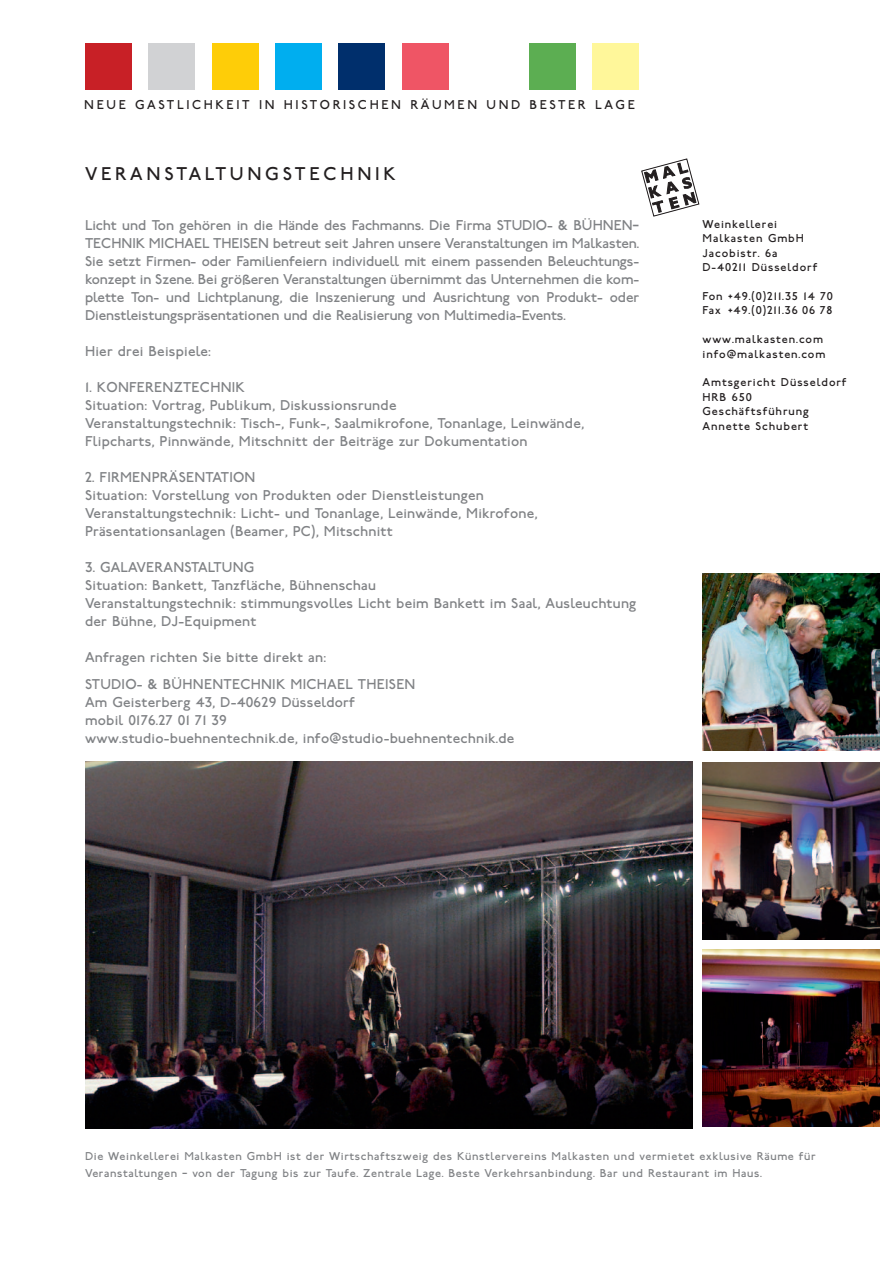
<style>
.page{position:relative;width:893px;height:1263px;background:#fff}
.page>*{position:absolute;margin:0;border:0;box-sizing:border-box;transform-origin:0 0}
.t1{font:19.5px "P22 Johnston Underground";letter-spacing:.19em;color:#231f20}
.t2{font:15px/18px "P22 Johnston Underground";letter-spacing:.015em;color:#808285}
.t3{font:13.5px "P22 Johnston Underground";letter-spacing:.19em;color:#231f20}
.t4{font:12px/16.6px "P22 Johnston Underground";letter-spacing:.05em;color:#808285}
.t5{font:12px/14.4px "P22 Johnston Underground";letter-spacing:.075em;color:#231f20}
</style>
<div class="page">
<svg style="left:641px;top:159px;width:58px;height:57px"></svg>
<div style="left:85px;top:43px;width:47px;height:47px;background:#c82026"></div>
<div style="left:148px;top:43px;width:47px;height:47px;background:#d1d2d4"></div>
<div style="left:212px;top:43px;width:47px;height:47px;background:#fecd08"></div>
<div style="left:275px;top:43px;width:47px;height:47px;background:#00aeef"></div>
<div style="left:339px;top:43px;width:46px;height:47px;background:#002f6c"></div>
<div style="left:402px;top:43px;width:47px;height:47px;background:#ef5565"></div>
<div style="left:592px;top:43px;width:47px;height:47px;background:#fff79a"></div>
<div style="left:529px;top:43px;width:46px;height:47px;background:#5cae52"></div>
<img style="left:702px;top:573px;width:178px;height:178px">
<img style="left:702px;top:762px;width:178px;height:177px">
<img style="left:702px;top:949px;width:178px;height:178px">
<img style="left:85px;top:762px;width:607px;height:366px">
<p class="t3" style="left:84px;top:101px;width:552px">NEUE GASTLICHKEIT IN HISTORISCHEN RÄUMEN UND BESTER LAGE</p>
<h1 class="t1" style="left:85px;top:168px;width:312px">VERANSTALTUNGSTECHNIK</h1>
<p class="t2" style="left:85px;top:217px;width:556px;text-align:justify">Licht und Ton gehören in die Hände des Fachmanns. Die Firma STUDIO- &amp; BÜHNEN– TECHNIK MICHAEL THEISEN betreut seit Jahren unsere Veranstaltungen im Malkasten.<br>Sie setzt Firmen- oder Familienfeiern individuell mit einem passenden Beleuchtungs&shy;konzept in Szene. Bei größeren Veranstaltungen übernimmt das Unternehmen die kom&shy;plette Ton- und Lichtplanung, die Inszenierung und Ausrichtung von Produkt- oder Dienstleistungspräsentationen und die Realisierung von Multimedia-Events.</p>
<p class="t2" style="left:85px;top:343px;width:127px">Hier drei Beispiele:</p>
<p class="t2" style="left:85px;top:379px;width:500px">1. KONFERENZTECHNIK<br>Situation: Vortrag, Publikum, Diskussionsrunde<br>Veranstaltungstechnik: Tisch-, Funk-, Saalmikrofone, Tonanlage, Leinwände, Flipcharts, Pinnwände, Mitschnitt der Beiträge zur Dokumentation</p>
<p class="t2" style="left:85px;top:469px;width:454px">2. FIRMENPRÄSENTATION<br>Situation: Vorstellung von Produkten oder Dienstleistungen Veranstaltungstechnik: Licht- und Tonanlage, Leinwände, Mikrofone, Präsentationsanlagen (Beamer, PC), Mitschnitt</p>
<p class="t2" style="left:85px;top:559px;width:553px">3. GALAVERANSTALTUNG<br>Situation: Bankett, Tanzfläche, Bühnenschau<br>Veranstaltungstechnik: stimmungsvolles Licht beim Bankett im Saal, Ausleuchtung der Bühne, DJ-Equipment</p>
<p class="t2" style="left:85px;top:645px;width:332px;line-height:27px">Anfragen richten Sie bitte direkt an:<br>STUDIO- &amp; BÜHNENTECHNIK MICHAEL THEISEN</p>
<p class="t2" style="left:85px;top:694px;width:431px">Am Geisterberg 43, D-40629 Düsseldorf<br>mobil 0176.27 01 71 39<br>www.studio-buehnentechnik.de, info@studio-buehnentechnik.de</p>
<p class="t5" style="left:702px;top:218px;width:116px">Weinkellerei<br>Malkasten GmbH<br>Jacobistr. 6a<br>D-40211 Düsseldorf</p>
<p class="t5" style="left:702px;top:290px;width:132px">Fon +49.(0)211.35 14 70<br>Fax +49.(0)211.36 06 78</p>
<p class="t5" style="left:702px;top:333px;width:124px">www.malkasten.com info@malkasten.com</p>
<p class="t5" style="left:702px;top:377px;width:146px">Amtsgericht Düsseldorf<br>HRB 650<br>Geschäftsführung<br>Annette Schubert</p>
<p class="t4" style="left:85px;top:1149px;width:732px">Die Weinkellerei Malkasten GmbH ist der Wirtschaftszweig des Künstlervereins Malkasten und vermietet exklusive Räume für<br>Veranstaltungen – von der Tagung bis zur Taufe. Zentrale Lage. Beste Verkehrsanbindung. Bar und Restaurant im Haus.</p>
</div>
